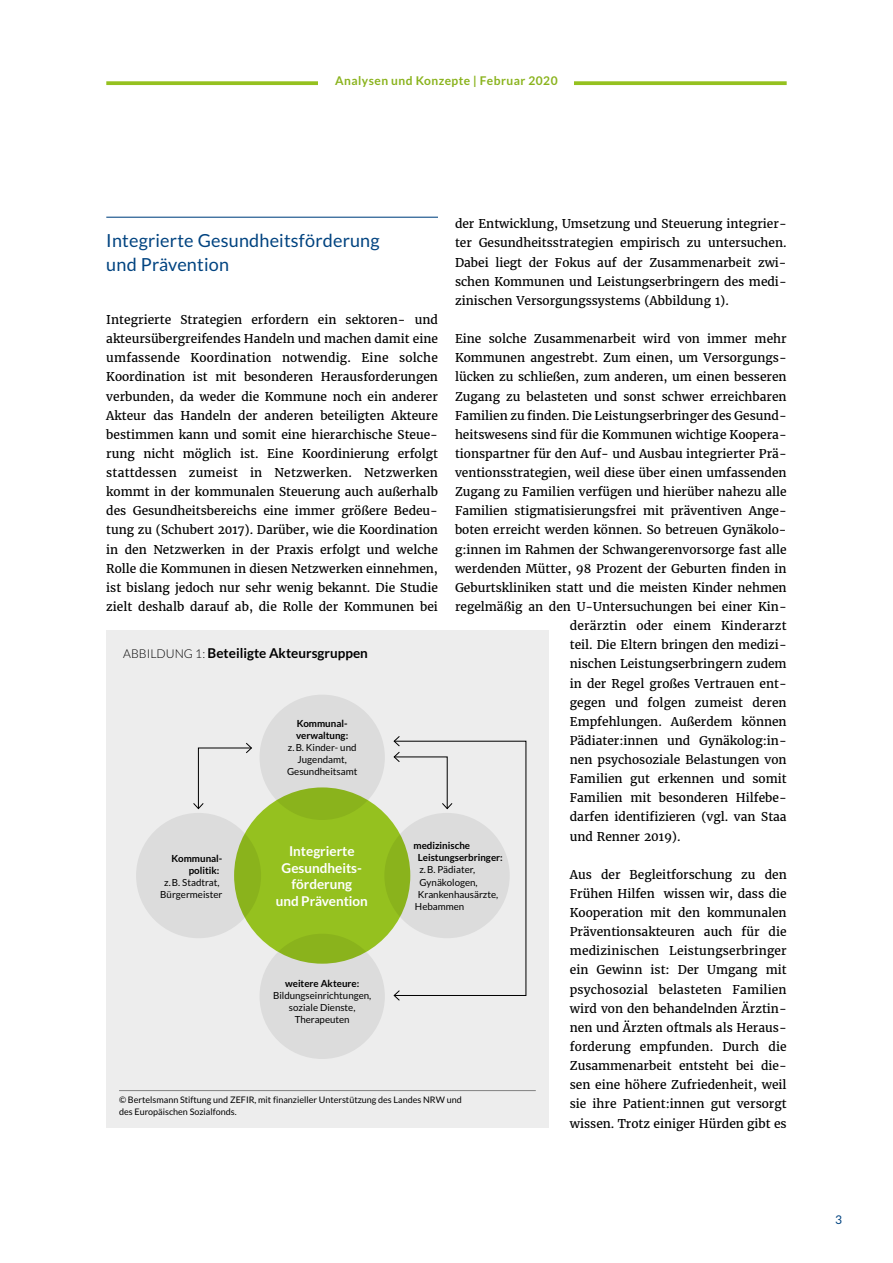
<style>
.page{position:relative;width:893px;height:1263px;background:#fff}
.page>*{position:absolute;margin:0;border:0;box-sizing:border-box;transform-origin:0 0}
.t1{font:18px/24px "Lato";letter-spacing:.01em;color:#004380}
.t2{font:700 13.5px/16.5px "Lato";color:#fff;text-align:center}
.t3{font:700 13.5px "Lato";color:#000}
.t4{font:12px/19.2px "Merriweather";color:#000;text-align:justify}
.t5{font:700 12px "Lato";letter-spacing:.04em;color:#8ab31d}
.t6{font:12px "Lato";color:#004380}
.t7{font:9.75px/12px "Lato";color:#000;text-align:center}
.t8{font:700 9.75px/12px "Lato";color:#000}
.t9{font:9px/12px "Lato";color:#000}
.s1{font-weight:300;font-size:12.15px}
</style>
<div class="page">
<svg style="left:106px;top:81px;width:681px;height:4px;background:#9dc530"></svg>
<div style="left:319px;top:67px;width:255px;height:18px;background:#fff"></div>
<hr style="left:106px;top:217px;width:332px;height:1px;background:#004380">
<div style="left:106px;top:630px;width:443px;height:498px;background:#ededed"></div>
<hr style="left:119px;top:1090px;width:417px;height:1px;background:#878787">
<div style="left:234px;top:787px;width:176px;height:177px;background:#95c11f;border-radius:50%"></div>
<svg style="left:393px;top:990px;width:7px;height:11px"></svg>
<svg style="left:393px;top:736px;width:60px;height:74px"></svg>
<svg style="left:193px;top:743px;width:59px;height:67px"></svg>
<svg style="left:384px;top:813px;width:126px;height:125px;background:#d2d7c4"></svg>
<svg style="left:136px;top:813px;width:125px;height:125px;background:#d1d6c3"></svg>
<svg style="left:260px;top:695px;width:125px;height:125px;fill:#dcdcdc"></svg>
<svg style="left:260px;top:934px;width:125px;height:125px;fill:#dcdcdc"></svg>
<p class="t5" style="left:335px;top:74px;width:224px">Analysen und Konzepte | Februar 2020</p>
<p class="t4" style="left:455px;top:214px;width:333px">der Entwicklung, Umsetzung und Steuerung integrier&shy;ter Gesundheitsstrategien empirisch zu untersuchen.<br>Dabei liegt der Fokus auf der Zusammenarbeit zwi&shy;schen Kommunen und Leistungserbringern des medi&shy;zinischen Versorgungssystems (Abbildung 1).</p>
<p class="t4" style="left:455px;top:329px;width:333px">Eine solche Zusammenarbeit wird von immer mehr</p>
<p class="t4" style="left:455px;top:348px;width:333px">Kommunen angestrebt. Zum einen, um Versorgungs-</p>
<p class="t4" style="left:455px;top:367px;width:333px">lücken zu schließen, zum anderen, um einen besseren</p>
<p class="t4" style="left:455px;top:386px;width:333px">Zugang zu belasteten und sonst schwer erreichbaren</p>
<p class="t4" style="left:455px;top:405px;width:333px">Familien zu finden. Die Leistungserbringer des Gesund-</p>
<p class="t4" style="left:455px;top:425px;width:333px">heitswesens sind für die Kommunen wichtige Koopera-</p>
<p class="t4" style="left:455px;top:444px;width:333px">tionspartner für den Auf- und Ausbau integrierter Prä-</p>
<p class="t4" style="left:455px;top:463px;width:333px">ventionsstrategien, weil diese über einen umfassenden</p>
<p class="t4" style="left:455px;top:482px;width:333px">Zugang zu Familien verfügen und hierüber nahezu alle</p>
<p class="t4" style="left:455px;top:501px;width:333px">Familien stigmatisierungsfrei mit präventiven Ange-</p>
<p class="t4" style="left:455px;top:520px;width:333px">boten erreicht werden können. So betreuen Gynäkolo-</p>
<p class="t4" style="left:455px;top:539px;width:333px">g:innen im Rahmen der Schwangerenvorsorge fast alle</p>
<p class="t4" style="left:455px;top:558px;width:333px">werdenden Mütter, 98 Prozent der Geburten finden in</p>
<p class="t4" style="left:455px;top:578px;width:333px">Geburtskliniken statt und die meisten Kinder nehmen</p>
<p class="t4" style="left:455px;top:597px;width:333px">regelmäßig an den U-Untersuchungen bei einer Kin-</p>
<p class="t4" style="left:570px;top:616px;width:218px">derärztin oder einem Kinderarzt</p>
<p class="t4" style="left:570px;top:635px;width:218px">teil. Die Eltern bringen den medizi-</p>
<p class="t4" style="left:570px;top:654px;width:218px">nischen Leistungserbringern zudem</p>
<p class="t4" style="left:570px;top:673px;width:218px">in der Regel großes Vertrauen ent-</p>
<p class="t4" style="left:570px;top:692px;width:218px">gegen und folgen zumeist deren</p>
<p class="t4" style="left:570px;top:712px;width:218px">Empfehlungen. Außerdem können</p>
<p class="t4" style="left:570px;top:731px;width:218px">Pädiater:innen und Gynäkolog:in-</p>
<p class="t4" style="left:570px;top:750px;width:218px">nen psychosoziale Belastungen von</p>
<p class="t4" style="left:570px;top:769px;width:218px">Familien gut erkennen und somit</p>
<p class="t4" style="left:570px;top:788px;width:218px">Familien mit besonderen Hilfebe-</p>
<p class="t4" style="left:570px;top:807px;width:218px">darfen identifizieren (vgl. van Staa</p>
<p class="t4" style="left:570px;top:826px;width:112px">und Renner 2019).</p>
<p class="t4" style="left:570px;top:865px;width:218px">Aus der Begleitforschung zu den Frühen Hilfen wissen wir, dass die Kooperation mit den kommunalen Präventionsakteuren auch für die medizinischen Leistungserbringer ein Gewinn ist: Der Umgang mit psychosozial belasteten Familien wird von den behandelnden Ärztin&shy;nen und Ärzten oftmals als Heraus&shy;forderung empfunden. Durch die Zusammenarbeit entsteht bei die&shy;sen eine höhere Zufriedenheit, weil sie ihre Patient:innen gut versorgt wissen. Trotz einiger Hürden gibt es</p>
<h1 class="t1" style="left:106px;top:229px;width:275px">Integrierte Gesundheitsförderung und Prävention</h1>
<p class="t4" style="left:106px;top:310px;width:333px">Integrierte Strategien erfordern ein sektoren- und akteursübergreifendes Handeln und machen damit eine umfassende Koordination notwendig. Eine solche Koordination ist mit besonderen Herausforderungen verbunden, da weder die Kommune noch ein anderer Akteur das Handeln der anderen beteiligten Akteure bestimmen kann und somit eine hierarchische Steue&shy;rung nicht möglich ist. Eine Koordinierung erfolgt stattdessen zumeist in Netzwerken. Netzwerken kommt in der kommunalen Steuerung auch außerhalb des Gesundheitsbereichs eine immer größere Bedeu&shy;tung zu (Schubert 2017). Darüber, wie die Koordination in den Netzwerken in der Praxis erfolgt und welche Rolle die Kommunen in diesen Netzwerken einnehmen, ist bislang jedoch nur sehr wenig bekannt. Die Studie zielt deshalb darauf ab, die Rolle der Kommunen bei</p>
<p class="t3" style="left:123px;top:645px;width:246px"><span class="s1">ABBILDUNG 1:</span> Beteiligte Akteursgruppen</p>
<p class="t8" style="left:296px;top:717px;width:54px">Kommunal&shy;verwaltung:</p>
<p class="t7" style="left:287px;top:741px;width:72px">z.B. Kinder- und<br>Jugendamt,<br>Gesundheitsamt</p>
<p class="t2" style="left:276px;top:843px;width:94px">Integrierte<br>Gesundheits&shy;förderung<br>und Prävention</p>
<p class="t8" style="left:418px;top:840px;width:86px;text-indent:-5px">medizinische<br>Leistungserbringer:</p>
<p class="t8" style="left:189px;top:852px;width:35px;text-indent:-17px">Kommunal&shy;politik:</p>
<p class="t7" style="left:160px;top:876px;width:64px">z.B. Stadtrat,<br>Bürgermeister</p>
<p class="t7" style="left:419px;top:864px;width:57px">z.B. Pädiater,</p>
<p class="t7" style="left:419px;top:876px;width:60px">Gynäkologen,</p>
<p class="t7" style="left:418px;top:888px;width:82px">Krankenhausärzte,</p>
<p class="t7" style="left:415px;top:900px;width:51px">Hebammen</p>
<p class="t8" style="left:285px;top:977px;width:76px">weitere Akteure:</p>
<p class="t7" style="left:273px;top:989px;width:100px">Bildungseinrichtungen, soziale Dienste,<br>Therapeuten</p>
<p class="t9" style="left:119px;top:1094px;width:344px">© Bertelsmann Stiftung und ZEFIR, mit finanzieller Unterstützung des Landes NRW und des Europäischen Sozialfonds.</p>
<p class="t6" style="left:835px;top:1213px;width:8px">3</p>
</div>
